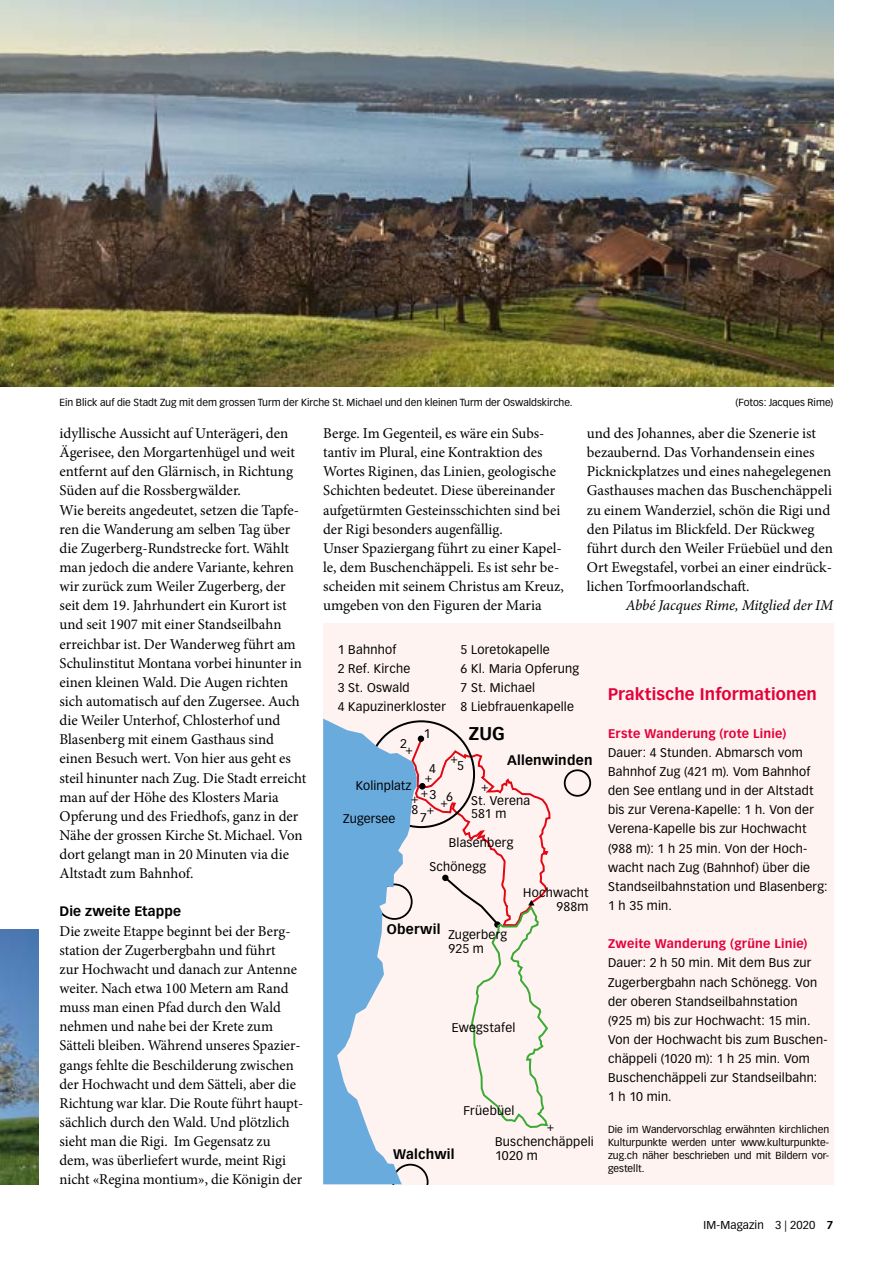
<style>
.page{position:relative;width:893px;height:1263px;background:#fff}
.page>*{position:absolute;margin:0;border:0;box-sizing:border-box;transform-origin:0 0}
.t1{font:700 18px "Vectora LH";color:#000}
.t2{font:700 16.5px "Vectora LT Pro";letter-spacing:.01em;color:#e4003b}
.t3{font:15px/19.2px "Minion Pro";color:#000}
.t4{font:italic 15px "Minion Pro";letter-spacing:-.005em;color:#000}
.t5{font:700 13.5px "Vectora LH";letter-spacing:.015em;color:#000}
.t6{font:700 13.5px "Vectora LT Pro";letter-spacing:.01em;color:#000}
.t7{font:12.3px/19.2px "Vectora LT Pro";letter-spacing:.02em;color:#000}
.t8{font:12.3px/19.2px "Vectora LH";letter-spacing:.02em;color:#000}
.t9{font:700 12.3px "Vectora LT Pro";letter-spacing:.02em;color:#e4003b}
.t10{font:11.25px "Vectora LT Pro";letter-spacing:.01em;color:#000}
.t11{font:10.2px/12.8px "Vectora LT Pro";color:#000;text-align:justify}
.s1{font-weight:700}
</style>
<div class="page">
<div style="left:323px;top:623px;width:510px;height:561px;background:#fef3f0"></div>
<svg style="left:323px;top:719px;width:269px;height:465px"></svg>
<img style="left:0;top:0;width:833px;height:387px">
<img style="left:0;top:929px;width:38px;height:255px">
<p class="t11" style="left:60px;top:396px;width:514px">Ein Blick auf die Stadt Zug mit dem grossen Turm der Kirche St. Michael und den kleinen Turm der Oswaldskirche.</p>
<p class="t11" style="left:735px;top:396px;width:99px">(Fotos: Jacques Rime)</p>
<p class="t3" style="left:60px;top:424px;width:248px">idyllische Aussicht auf Unterägeri, den Ägerisee, den Morgartenhügel und weit entfernt auf den Glärnisch, in Richtung Süden auf die Rossbergwälder.<br>Wie bereits angedeutet, setzen die Tapfe&shy;ren die Wanderung am selben Tag über die Zugerberg-Rundstrecke fort. Wählt man jedoch die andere Variante, kehren wir zurück zum Weiler Zugerberg, der seit dem 19. Jahrhundert ein Kurort ist und seit 1907 mit einer Standseilbahn erreichbar ist. Der Wanderweg führt am Schulinstitut Montana vorbei hinunter in einen kleinen Wald. Die Augen richten sich automatisch auf den Zugersee. Auch die Weiler Unterhof, Chlosterhof und Blasenberg mit einem Gasthaus sind einen Besuch wert. Von hier aus geht es steil hinunter nach Zug. Die Stadt erreicht man auf der Höhe des Klosters Maria Opferung und des Friedhofs, ganz in der Nähe der grossen Kirche St.Michael. Von dort gelangt man in 20 Minuten via die Altstadt zum Bahnhof.</p>
<p class="t6" style="left:60px;top:903px;width:123px">Die zweite Etappe</p>
<p class="t3" style="left:60px;top:921px;width:245px">Die zweite Etappe beginnt bei der Berg&shy;station der Zugerbergbahn und führt<br>zur Hochwacht und danach zur Antenne weiter. Nach etwa 100 Metern am Rand muss man einen Pfad durch den Wald nehmen und nahe bei der Krete zum Sätteli bleiben. Während unseres Spazier&shy;gangs fehlte die Beschilderung zwischen der Hochwacht und dem Sätteli, aber die Richtung war klar. Die Route führt haupt&shy;sächlich durch den Wald. Und plötzlich sieht man die Rigi. Im Gegensatz zu dem, was überliefert wurde, meint Rigi nicht «Regina montium», die Königin der</p>
<p class="t3" style="left:323px;top:424px;width:242px">Berge. Im Gegenteil, es wäre ein Subs&shy;tantiv im Plural, eine Kontraktion des Wortes Riginen, das Linien, geologische Schichten bedeutet. Diese übereinander aufgetürmten Gesteinsschichten sind bei der Rigi besonders augenfällig.<br>Unser Spaziergang führt zu einer Kapel&shy;le, dem Buschenchäppeli. Es ist sehr be&shy;scheiden mit seinem Christus am Kreuz, umgeben von den Figuren der Maria</p>
<p class="t3" style="left:587px;top:424px;width:248px">und des Johannes, aber die Szenerie ist bezaubernd. Das Vorhandensein eines Picknickplatzes und eines nahegelegenen Gasthauses machen das Buschenchäppeli zu einem Wanderziel, schön die Rigi und den Pilatus im Blickfeld. Der Rückweg führt durch den Weiler Früebüel und den Ort Ewegstafel, vorbei an einer eindrück&shy;lichen Torfmoorlandschaft.</p>
<p class="t4" style="left:626px;top:595px;width:209px">Abbé Jacques Rime, Mitglied der IM</p>
<p class="t8" style="left:338px;top:640px;width:110px">1 Bahnhof<br>2 Ref. Kirche<br>3 St. Oswald<br>4 Kapuzinerkloster</p>
<p class="t8" style="left:461px;top:640px;width:120px">5 Loretokapelle<br>6 Kl. Maria Opferung<br>7 St. Michael<br>8 Liebfrauenkapelle</p>
<p class="t8" style="left:424px;top:724px;width:8px">1</p>
<p class="t1" style="left:469px;top:723px;width:38px">ZUG</p>
<p class="t8" style="left:400px;top:734px;width:8px">2</p>
<p class="t8" style="left:405px;top:740px;width:9px">+</p>
<p class="t5" style="left:507px;top:752px;width:87px">Allenwinden</p>
<p class="t8" style="left:450px;top:749px;width:9px">+</p>
<p class="t8" style="left:429px;top:759px;width:8px">4</p>
<p class="t8" style="left:457px;top:756px;width:8px">5</p>
<p class="t8" style="left:430px;top:786px;width:25px">3 6</p>
<p class="t8" style="left:425px;top:769px;width:9px">+</p>
<p class="t8" style="left:356px;top:776px;width:57px">Kolinplatz</p>
<p class="t8" style="left:343px;top:810px;width:54px">Zugersee</p>
<p class="t8" style="left:481px;top:777px;width:9px">+</p>
<p class="t8" style="left:421px;top:783px;width:9px">+</p>
<p class="t8" style="left:471px;top:794px;width:61px;line-height:13.5px">St. Verena<br>581 m</p>
<p class="t8" style="left:411px;top:789px;width:9px">+</p>
<p class="t8" style="left:440px;top:793px;width:9px">+</p>
<p class="t8" style="left:411px;top:800px;width:8px">8</p>
<p class="t8" style="left:427px;top:800px;width:9px">+</p>
<p class="t8" style="left:420px;top:808px;width:8px">7</p>
<p class="t8" style="left:449px;top:833px;width:66px">Blasenberg</p>
<p class="t8" style="left:429px;top:857px;width:58px">Schönegg</p>
<p class="t5" style="left:387px;top:921px;width:55px">Oberwil</p>
<p class="t8" style="left:448px;top:928px;width:60px;line-height:13.5px">Zugerberg<br>925 m</p>
<p class="t8" style="left:523px;top:886px;width:67px;line-height:13.5px;text-align:right">Hochwacht<br>988m</p>
<p class="t8" style="left:452px;top:1018px;width:65px">Ewegstafel</p>
<p class="t5" style="left:393px;top:1145px;width:63px">Walchwil</p>
<p class="t8" style="left:463px;top:1101px;width:53px">Früebüel</p>
<p class="t8" style="left:495px;top:1135px;width:100px;line-height:13.5px">Buschenchäppeli<br>1020 m</p>
<p class="t8" style="left:547px;top:1117px;width:9px">+</p>
<p class="t2" style="left:608px;top:683px;width:210px">Praktische Informationen</p>
<p class="t9" style="left:608px;top:726px;width:180px">Erste Wanderung (rote Linie)</p>
<p class="t7" style="left:608px;top:743px;width:221px">Dauer: 4 Stunden. Abmarsch vom<br>Bahnhof Zug (421 m). Vom Bahnhof den See entlang und in der Altstadt bis zur Verena-Kapelle: 1 h. Von der<br>Verena-Kapelle bis zur Hochwacht (988 m): 1 h 25 min. Von der Hoch&shy;wacht nach Zug (Bahnhof) über die<br>Standseilbahnstation und Blasenberg:<br>1 h 35 min.</p>
<p class="t9" style="left:608px;top:936px;width:201px">Zweite Wanderung (grüne Linie)</p>
<p class="t7" style="left:608px;top:953px;width:221px">Dauer: 2 h 50 min. Mit dem Bus zur<br>Zugerbergbahn nach Schönegg. Von der oberen Standseilbahnstation<br>(925 m) bis zur Hochwacht: 15 min.<br>Von der Hochwacht bis zum Buschen&shy;chäppeli (1020 m): 1 h 25 min. Vom<br>Buschenchäppeli zur Standseilbahn:<br>1 h 10 min.</p>
<p class="t11" style="left:608px;top:1123px;width:223px">Die im Wandervorschlag erwähnten kirchlichen Kulturpunkte werden unter www.kulturpunkte&shy;zug.ch näher beschrieben und mit Bildern vor&shy;gestellt.</p>
<p class="t10" style="left:703px;top:1218px;width:131px">IM-Magazin 3 | 2020 <span class="s1">7</span></p>
</div>
